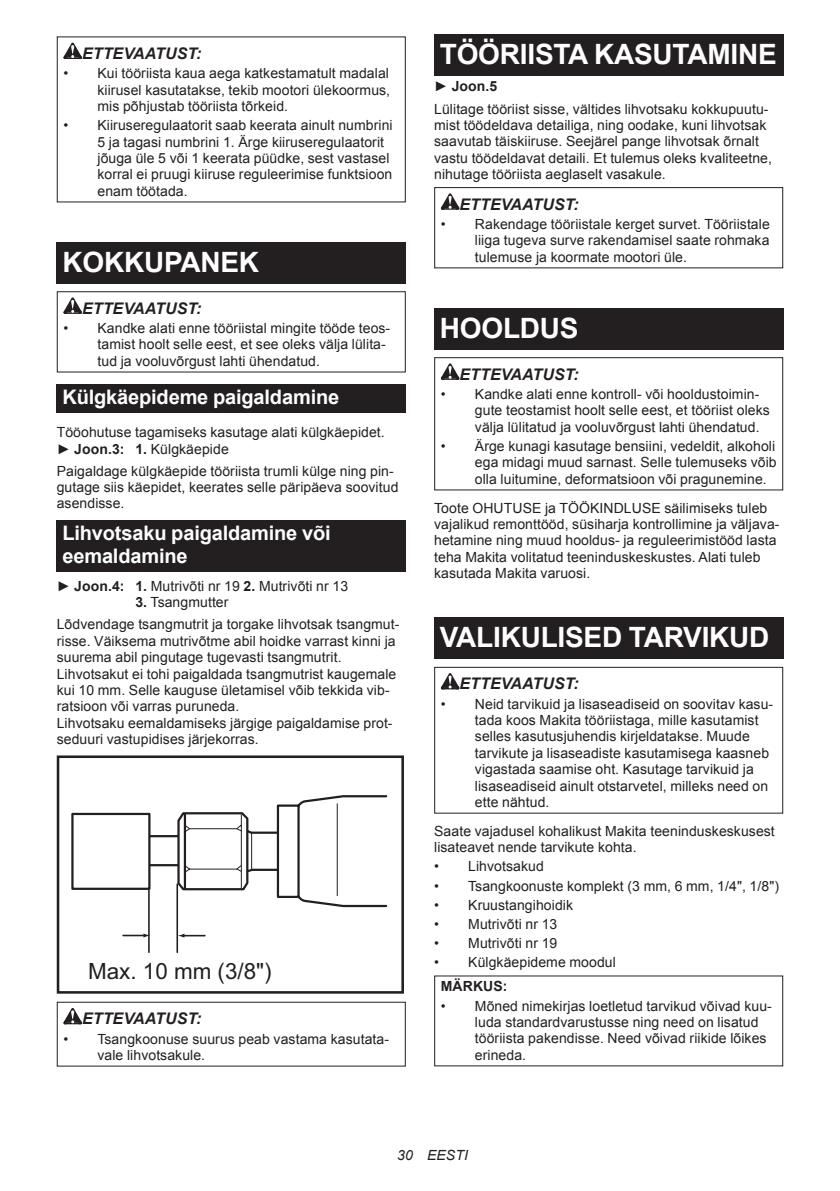
<style>
.page{position:relative;width:840px;height:1191px;background:#fff}
.page>*{position:absolute;margin:0;border:0;box-sizing:border-box;transform-origin:0 0}
.t1{font:700 28px "Arial";letter-spacing:-.01em;color:#fff}
.t2{font:22.4px "Arial";color:#231f20}
.t3{font:700 20px/23.4px "Arial";letter-spacing:-.01em;color:#fff}
.t4{font:italic 700 16px "Arial";letter-spacing:.005em;color:#231f20}
.t5{font:14px/16.4px "Arial";letter-spacing:.005em;color:#231f20}
.t6{font:italic 14px "Arial";letter-spacing:.005em;color:#231f20}
.t7{font:700 14px "Arial";letter-spacing:.005em;color:#231f20}
.s1{font-weight:700}
</style>
<div class="page">
<svg style="left:63px;top:43px;width:19px;height:16px"></svg>
<div style="left:57px;top:242px;width:348px;height:41px;background:#231f20"></div>
<svg style="left:63px;top:297px;width:19px;height:17px"></svg>
<div style="left:57px;top:291px;width:348px;height:81px;border:1px solid #231f20"></div>
<div style="left:57px;top:384px;width:348px;height:28px;background:#231f20"></div>
<div style="left:57px;top:520px;width:348px;height:52px;background:#231f20"></div>
<div style="left:71px;top:813px;width:79px;height:77px;border:2px solid #231f20"></div>
<svg style="left:147px;top:795px;width:241px;height:113px"></svg>
<hr style="left:336px;top:803px;width:1px;height:92px;background:#231f20">
<hr style="left:148px;top:890px;width:2px;height:62px;background:#231f20">
<hr style="left:176px;top:884px;width:2px;height:68px;background:#231f20">
<hr style="left:123px;top:934px;width:22px;height:2px;background:#231f20">
<svg style="left:143px;top:933px;width:7px;height:4px"></svg>
<svg style="left:178px;top:933px;width:27px;height:4px"></svg>
<div style="left:57px;top:755px;width:347px;height:238px;border:3px solid #231f20"></div>
<svg style="left:63px;top:1008px;width:19px;height:16px"></svg>
<div style="left:434px;top:34px;width:348px;height:41px;background:#231f20"></div>
<svg style="left:440px;top:193px;width:19px;height:17px"></svg>
<div style="left:434px;top:187px;width:348px;height:81px;border:1px solid #231f20"></div>
<div style="left:434px;top:308px;width:348px;height:41px;background:#231f20"></div>
<svg style="left:440px;top:363px;width:19px;height:17px"></svg>
<div style="left:434px;top:357px;width:348px;height:133px;border:1px solid #231f20"></div>
<div style="left:434px;top:618px;width:348px;height:41px;background:#231f20"></div>
<svg style="left:440px;top:673px;width:19px;height:16px"></svg>
<div style="left:434px;top:667px;width:348px;height:146px;border:1px solid #231f20"></div>
<p class="t4" style="left:82px;top:43px;width:121px">ETTEVAATUST:</p>
<p class="t5" style="left:97px;top:65px;width:294px;text-align:justify;text-indent:-34px">• Kui tööriista kaua aega katkestamatult madalal kiirusel kasutatakse, tekib mootori ülekoormus, mis põhjustab tööriista tõrkeid.</p>
<p class="t5" style="left:97px;top:117px;width:296px;text-indent:-34px">• Kiiruseregulaatorit saab keerata ainult numbrini 5 ja tagasi numbrini 1. Ärge kiiruseregulaatorit jõuga üle 5 või 1 keerata püüdke, sest vastasel korral ei pruugi kiiruse reguleerimise funktsioon enam töötada.</p>
<h1 class="t1" style="left:62px;top:243px;width:198px">KOKKUPANEK</h1>
<p class="t4" style="left:82px;top:297px;width:121px">ETTEVAATUST:</p>
<p class="t5" style="left:97px;top:320px;width:294px;text-indent:-34px">• Kandke alati enne tööriistal mingite tööde teos&shy;tamist hoolt selle eest, et see oleks välja lülita&shy;tud ja vooluvõrgust lahti ühendatud.</p>
<h3 class="t3" style="left:62px;top:386px;width:278px">Külgkäepideme paigaldamine</h3>
<p class="t5" style="left:57px;top:424px;width:329px">Tööohutuse tagamiseks kasutage alati külgkäepidet. ► <span class="s1">Joon.3: 1.</span> Külgkäepide</p>
<p class="t5" style="left:57px;top:463px;width:343px">Paigaldage külgkäepide tööriista trumli külge ning pin&shy;gutage siis käepidet, keerates selle päripäeva soovitud asendisse.</p>
<h3 class="t3" style="left:62px;top:521px;width:270px">Lihvotsaku paigaldamine või eemaldamine</h3>
<p class="t5" style="left:57px;top:578px;width:293px">► <span class="s1">Joon.4: 1.</span> Mutrivõti nr 19 <span class="s1">2.</span> Mutrivõti nr 13</p>
<p class="t5" style="left:57px;top:591px;width:344px;line-height:22px;text-indent:79px"><span class="s1">3.</span> Tsangmutter<br>Lõdvendage tsangmutrit ja torgake lihvotsak tsangmut-</p>
<p class="t5" style="left:57px;top:633px;width:341px">risse. Väiksema mutrivõtme abil hoidke varrast kinni ja suurema abil pingutage tugevasti tsangmutrit.<br>Lihvotsakut ei tohi paigaldada tsangmutrist kaugemale kui 10 mm. Selle kauguse ületamisel võib tekkida vib&shy;ratsioon või varras puruneda.<br>Lihvotsaku eemaldamiseks järgige paigaldamise prot&shy;seduuri vastupidises järjekorras.</p>
<h2 class="t2" style="left:88px;top:956px;width:185px">Max. 10 mm (3/8")</h2>
<p class="t4" style="left:82px;top:1008px;width:121px">ETTEVAATUST:</p>
<p class="t5" style="left:97px;top:1030px;width:293px;text-indent:-34px">• Tsangkoonuse suurus peab vastama kasutata&shy;vale lihvotsakule.</p>
<h1 class="t1" style="left:439px;top:35px;width:338px">TÖÖRIISTA KASUTAMINE</h1>
<p class="t5" style="left:434px;top:76px;width:336px;line-height:22px">► <span class="s1">Joon.5<br></span>Lülitage tööriist sisse, vältides lihvotsaku kokkupuutu-</p>
<p class="t5" style="left:434px;top:117px;width:339px">mist töödeldava detailiga, ning oodake, kuni lihvotsak saavutab täiskiiruse. Seejärel pange lihvotsak õrnalt vastu töödeldavat detaili. Et tulemus oleks kvaliteetne, nihutage tööriista aeglaselt vasakule.</p>
<p class="t4" style="left:459px;top:193px;width:121px">ETTEVAATUST:</p>
<p class="t5" style="left:474px;top:216px;width:296px;text-align:justify;text-indent:-34px">• Rakendage tööriistale kerget survet. Tööriistale liiga tugeva surve rakendamisel saate rohmaka tulemuse ja koormate mootori üle.</p>
<h1 class="t1" style="left:439px;top:309px;width:140px">HOOLDUS</h1>
<p class="t4" style="left:459px;top:363px;width:121px">ETTEVAATUST:</p>
<p class="t5" style="left:474px;top:386px;width:296px;text-indent:-34px">• Kandke alati enne kontroll- või hooldustoimin&shy;gute teostamist hoolt selle eest, et tööriist oleks välja lülitatud ja vooluvõrgust lahti ühendatud.</p>
<p class="t5" style="left:474px;top:438px;width:303px;text-align:justify;text-indent:-34px">• Ärge kunagi kasutage bensiini, vedeldit, alkoholi ega midagi muud sarnast. Selle tulemuseks võib olla luitumine, deformatsioon või pragunemine.</p>
<p class="t5" style="left:434px;top:499px;width:346px">Toote OHUTUSE ja TÖÖKINDLUSE säilimiseks tuleb vajalikud remonttööd, süsiharja kontrollimine ja väljava&shy;hetamine ning muud hooldus- ja reguleerimistööd lasta teha Makita volitatud teeninduskeskustes. Alati tuleb kasutada Makita varuosi.</p>
<h1 class="t1" style="left:439px;top:619px;width:331px">VALIKULISED TARVIKUD</h1>
<p class="t4" style="left:459px;top:673px;width:121px">ETTEVAATUST:</p>
<p class="t5" style="left:474px;top:695px;width:300px;text-indent:-34px">• Neid tarvikuid ja lisaseadiseid on soovitav kasu&shy;tada koos Makita tööriistaga, mille kasutamist selles kasutusjuhendis kirjeldatakse. Muude tarvikute ja lisaseadiste kasutamisega kaasneb vigastada saamise oht. Kasutage tarvikuid ja lisaseadiseid ainult otstarvetel, milleks need on ette nähtud.</p>
<p class="t5" style="left:434px;top:822px;width:342px">Saate vajadusel kohalikust Makita teeninduskeskusest lisateavet nende tarvikute kohta.</p>
<p class="t5" style="left:434px;top:858px;width:111px">• Lihvotsakud</p>
<p class="t5" style="left:434px;top:877px;width:346px">• Tsangkoonuste komplekt (3 mm, 6 mm, 1/4", 1/8")</p>
<p class="t5" style="left:434px;top:896px;width:140px">• Kruustangihoidik</p>
<p class="t5" style="left:434px;top:916px;width:125px">• Mutrivõti nr 13</p>
<p class="t5" style="left:434px;top:935px;width:125px">• Mutrivõti nr 19</p>
<p class="t5" style="left:434px;top:954px;width:183px">• Külgkäepideme moodul</p>
<p class="t7" style="left:440px;top:977px;width:68px">MÄRKUS:</p>
<p class="t5" style="left:474px;top:997px;width:298px;text-indent:-34px">• Mõned nimekirjas loetletud tarvikud võivad kuu&shy;luda standardvarustusse ning need on lisatud tööriista pakendisse. Need võivad riikide lõikes erineda.</p>
<p class="t6" style="left:397px;top:1146px;width:72px">30 EESTI</p>
</div>
